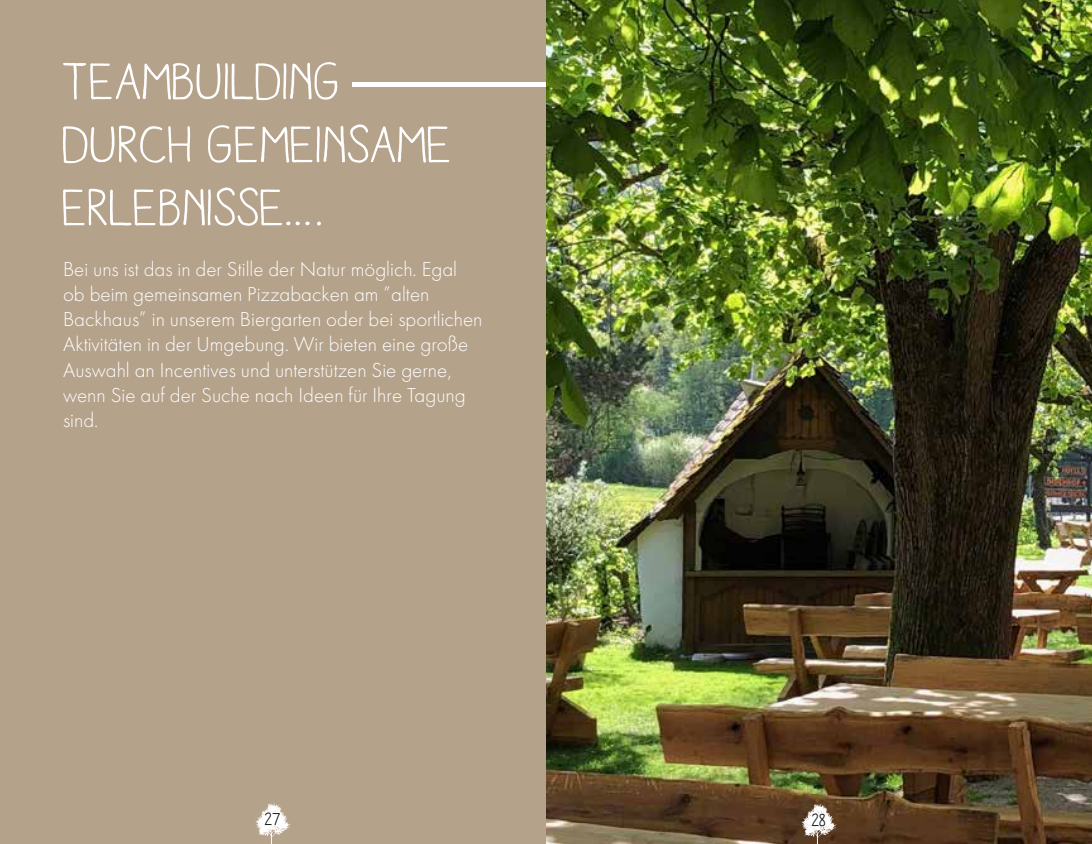
<style>
.page{position:relative;width:1092px;height:844px;background:#fff}
.page>*{position:absolute;margin:0;border:0;box-sizing:border-box;transform-origin:0 0}
.t1{font:52.5px/63px "Aracne Reg";color:#fff}
.t2{font:300 21px/25.2px "Futura";color:#fff}
.t3{font:17.5px "Aracne Reg";color:#040503}
</style>
<div class="page">
<div style="left:0;top:0;width:546px;height:843px;background:#b5a28b"></div>
<div style="left:352px;top:82px;width:286px;height:5px;background:#fff"></div>
<img style="left:546px;top:0;width:545px;height:843px">
<svg style="left:255px;top:803px;width:35px;height:40px"></svg>
<svg style="left:801px;top:803px;width:35px;height:40px"></svg>
<h1 class="t1" style="left:63px;top:49px;width:392px">TEAMBUILDING<br>DURCH GEMEINSAME<br>ERLEBNISSE….</h1>
<p class="t2" style="left:63px;top:256px;width:421px">Bei uns ist das in der Stille der Natur möglich. Egal ob beim gemeinsamen Pizzabacken am ”alten Backhaus” in unserem Biergarten oder bei sportlichen Aktivitäten in der Umgebung. Wir bieten eine große Auswahl an Incentives und unterstützen Sie gerne, wenn Sie auf der Suche nach Ideen für Ihre Tagung sind.</p>
<p class="t3" style="left:265px;top:809px;width:17px">27</p>
<p class="t3" style="left:812px;top:809px;width:15px">28</p>
</div>
